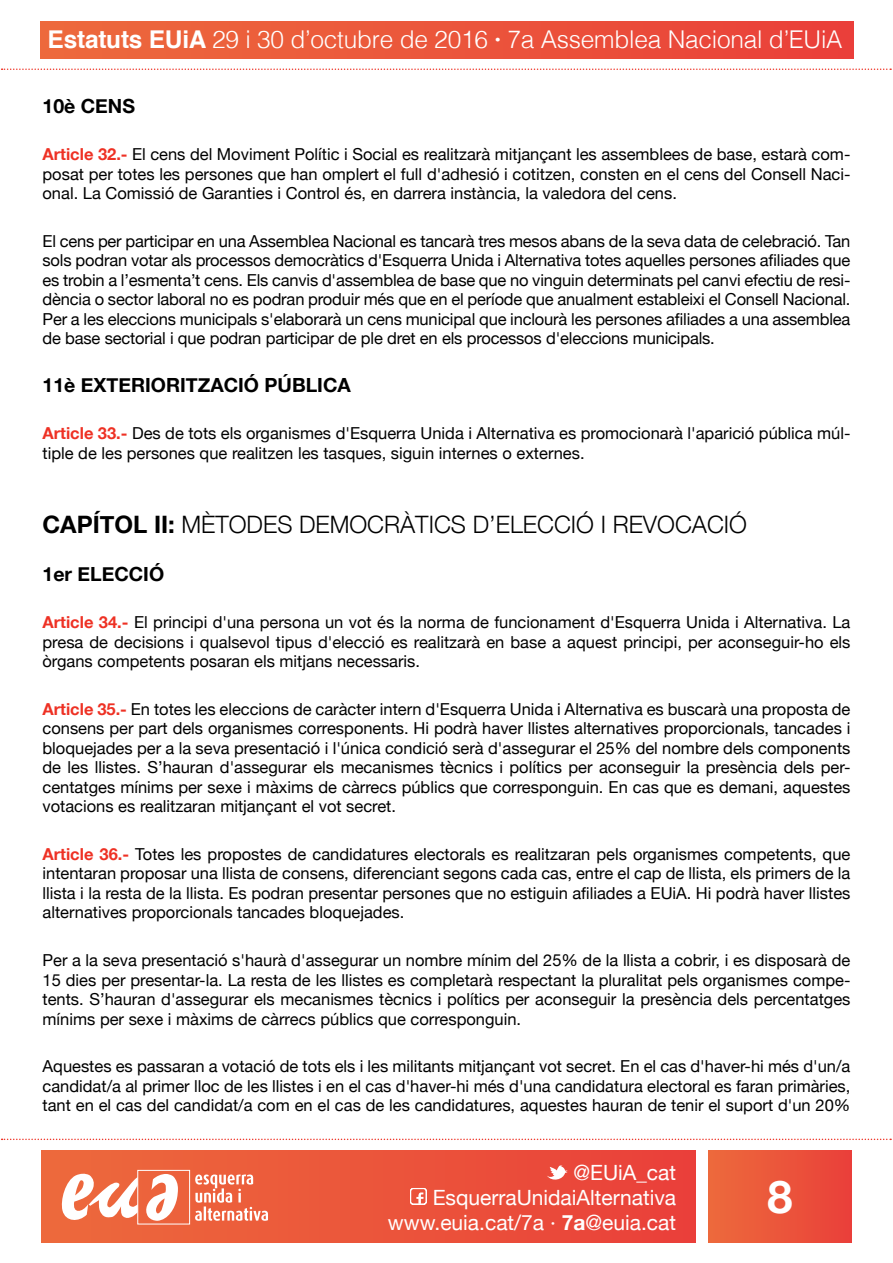
<style>
.page{position:relative;width:893px;height:1263px;background:#fff}
.page>*{position:absolute;margin:0;border:0;box-sizing:border-box;transform-origin:0 0}
.t1{font:700 45px "Helvetica Neue";color:#fff}
.t2{font:300 24.45px "Helvetica";letter-spacing:-.01em;color:#fff}
.t3{font:300 24px "Helvetica Neue";color:#000}
.t4{font:21px/25.2px "Helvetica Neue";color:#fff;text-align:right}
.t5{font:700 19.5px "Helvetica Neue";color:#000}
.t6{font:16.5px/19.5px "Helvetica Neue";color:#000;text-align:justify}
.s1{font-weight:700}
.s2{font-weight:700;color:#ee3124}
</style>
<div class="page">
<div style="left:42px;top:1151px;width:654px;height:92px;background:linear-gradient(to right,#ed6b3c,#ea403a)"></div>
<div style="left:41px;top:22px;width:812px;height:37px;background:linear-gradient(to right,#ed6a3c,#ea403a)"></div>
<div style="left:137px;top:1170px;width:53px;height:54px;border:1px solid #fff"></div>
<svg style="left:60px;top:1173px;width:118px;height:49px"></svg>
<svg style="left:195px;top:1174px;width:73px;height:47px"></svg>
<svg style="left:547px;top:1165px;width:21px;height:17px"></svg>
<svg style="left:409px;top:1187px;width:18px;height:18px"></svg>
<div style="left:708px;top:1151px;width:144px;height:92px;background:linear-gradient(to right,#ed6a3c,#ea403a)"></div>
<svg style="left:2px;top:69px;width:889px;height:1px"></svg>
<svg style="left:2px;top:1138px;width:889px;height:2px"></svg>
<h2 class="t2" style="left:48px;top:19px;width:796px"><span class="s1">Estatuts EUiA</span> 29 i 30 d’octubre de 2016 <span class="s1">·</span> 7a Assemblea Nacional d’EUiA</h2>
<p class="t5" style="left:43px;top:90px;width:94px">10è CENS</p>
<p class="t6" style="left:43px;top:145px;width:809px"><span class="s2">Article 32.-</span> El cens del Moviment Polític i Social es realitzarà mitjançant les assemblees de base, estarà com&shy;posat per totes les persones que han omplert el full d'adhesió i cotitzen, consten en el cens del Consell Naci&shy;onal. La Comissió de Garanties i Control és, en darrera instància, la valedora del cens.</p>
<p class="t6" style="left:43px;top:232px;width:809px">El cens per participar en una Assemblea Nacional es tancarà tres mesos abans de la seva data de celebració. Tan sols podran votar als processos democràtics d'Esquerra Unida i Alternativa totes aquelles persones afiliades que es trobin a l’esmenta’t cens. Els canvis d'assemblea de base que no vinguin determinats pel canvi efectiu de resi&shy;dència o sector laboral no es podran produir més que en el període que anualment estableixi el Consell Nacional.<br>Per a les eleccions municipals s'elaborarà un cens municipal que inclourà les persones afiliades a una assemblea de base sectorial i que podran participar de ple dret en els processos d'eleccions municipals.</p>
<p class="t5" style="left:43px;top:369px;width:310px">11è EXTERIORITZACIÓ PÚBLICA</p>
<p class="t6" style="left:43px;top:424px;width:809px"><span class="s2">Article 33.-</span> Des de tots els organismes d'Esquerra Unida i Alternativa es promocionarà l'aparició pública múl&shy;tiple de les persones que realitzen les tasques, siguin internes o externes.</p>
<h3 class="t3" style="left:43px;top:505px;width:706px"><span class="s1">CAPÍTOL II:</span> MÈTODES DEMOCRÀTICS D’ELECCIÓ I REVOCACIÓ</h3>
<p class="t5" style="left:43px;top:559px;width:123px">1er ELECCIÓ</p>
<p class="t6" style="left:43px;top:614px;width:809px"><span class="s2">Article 34.-</span> El principi d'una persona un vot és la norma de funcionament d'Esquerra Unida i Alternativa. La presa de decisions i qualsevol tipus d'elecció es realitzarà en base a aquest principi, per aconseguir-ho els òrgans competents posaran els mitjans necessaris.</p>
<p class="t6" style="left:43px;top:700px;width:809px"><span class="s2">Article 35.-</span> En totes les eleccions de caràcter intern d'Esquerra Unida i Alternativa es buscarà una proposta de consens per part dels organismes corresponents. Hi podrà haver llistes alternatives proporcionals, tancades i bloquejades per a la seva presentació i l'única condició serà d'assegurar el 25% del nombre dels components de les llistes. S’hauran d'assegurar els mecanismes tècnics i polítics per aconseguir la presència dels per&shy;centatges mínims per sexe i màxims de càrrecs públics que corresponguin. En cas que es demani, aquestes votacions es realitzaran mitjançant el vot secret.</p>
<p class="t6" style="left:43px;top:845px;width:809px"><span class="s2">Article 36.-</span> Totes les propostes de candidatures electorals es realitzaran pels organismes competents, que intentaran proposar una llista de consens, diferenciant segons cada cas, entre el cap de llista, els primers de la llista i la resta de la llista. Es podran presentar persones que no estiguin afiliades a EUiA. Hi podrà haver llistes alternatives proporcionals tancades bloquejades.</p>
<p class="t6" style="left:43px;top:951px;width:809px">Per a la seva presentació s'haurà d'assegurar un nombre mínim del 25% de la llista a cobrir, i es disposarà de 15 dies per presentar-la. La resta de les llistes es completarà respectant la pluralitat pels organismes compe&shy;tents. S’hauran d'assegurar els mecanismes tècnics i polítics per aconseguir la presència dels percentatges mínims per sexe i màxims de càrrecs públics que corresponguin.</p>
<p class="t6" style="left:43px;top:1057px;width:809px">Aquestes es passaran a votació de tots els i les militants mitjançant vot secret. En el cas d'haver-hi més d'un/a candidat/a al primer lloc de les llistes i en el cas d'haver-hi més d'una candidatura electoral es faran primàries, tant en el cas del candidat/a com en el cas de les candidatures, aquestes hauran de tenir el suport d'un 20%</p>
<p class="t4" style="left:388px;top:1161px;width:290px">@EUiA_cat<br>EsquerraUnidaiAlternativa www.euia.cat/7a · <span class="s1">7a</span>@euia.cat</p>
<h1 class="t1" style="left:768px;top:1161px;width:27px">8</h1>
</div>
